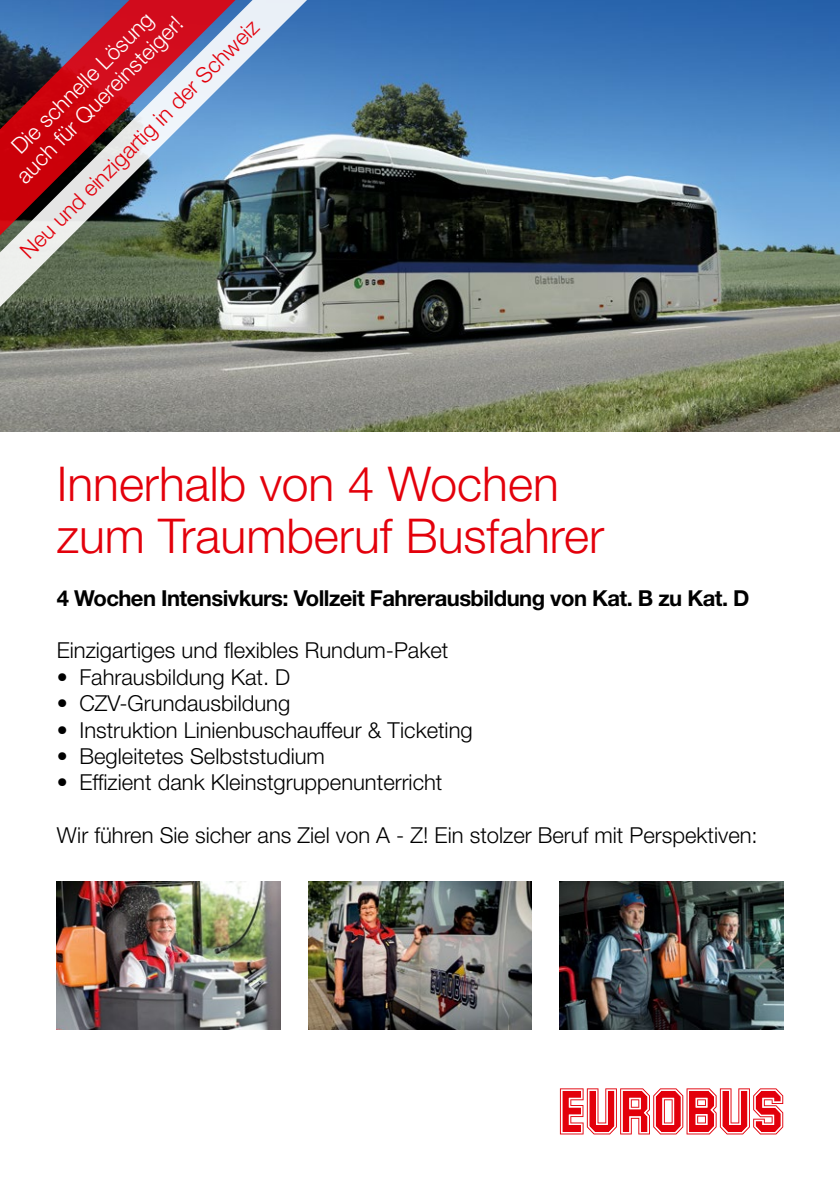
<style>
.page{position:relative;width:840px;height:1191px;background:#fff}
.page>*{position:absolute;margin:0;border:0;box-sizing:border-box;transform-origin:0 0}
.t1{font:300 48px/52px "Helvetica Neue LT Std";color:#e3000b}
.t2{font:300 22px "Helvetica Neue LT Std";color:#000}
.t3{font:700 22px "Helvetica Neue LT Std";letter-spacing:-.025em;color:#000}
.t4{font:300 22px/24px "Helvetica Neue LT Std";color:#fff;text-align:center}
.t5{font:300 22px "Helvetica Neue LT Std";color:#e3000b}
</style>
<div class="page">
<img style="left:0;top:0;width:839px;height:431px">
<svg style="left:559px;top:1088px;width:223px;height:46px"></svg>
<img style="left:57px;top:882px;width:223px;height:147px">
<img style="left:308px;top:882px;width:223px;height:147px">
<img style="left:559px;top:882px;width:223px;height:147px">
<img style="left:0;top:0;width:381px;height:342px">
<p class="t4" style="left:-6px;top:153px;width:226px;rotate:-45deg">Die schnelle Lösung auch für Quereinsteiger!</p>
<p class="t5" style="left:14px;top:245px;width:328px;rotate:-45deg">Neu und einzigartig in der Schweiz</p>
<h1 class="t1" style="left:57px;top:456px;width:548px">Innerhalb von 4 Wochen zum Traumberuf Busfahrer</h1>
<p class="t3" style="left:57px;top:584px;width:693px">4 Wochen Intensivkurs: Vollzeit Fahrerausbildung von Kat. B zu Kat. D</p>
<p class="t2" style="left:57px;top:637px;width:393px">Einzigartiges und flexibles Rundum-Paket</p>
<p class="t2" style="left:57px;top:663px;width:235px">• Fahrausbildung Kat. D</p>
<p class="t2" style="left:57px;top:690px;width:235px">• CZV-Grundausbildung</p>
<p class="t2" style="left:57px;top:716px;width:417px">• Instruktion Linienbuschauffeur &amp; Ticketing</p>
<p class="t2" style="left:57px;top:742px;width:269px">• Begleitetes Selbststudium</p>
<p class="t2" style="left:57px;top:769px;width:387px">• Effizient dank Kleinstgruppenunterricht</p>
<p class="t2" style="left:57px;top:822px;width:702px">Wir führen Sie sicher ans Ziel von A - Z! Ein stolzer Beruf mit Perspektiven:</p>
</div>
